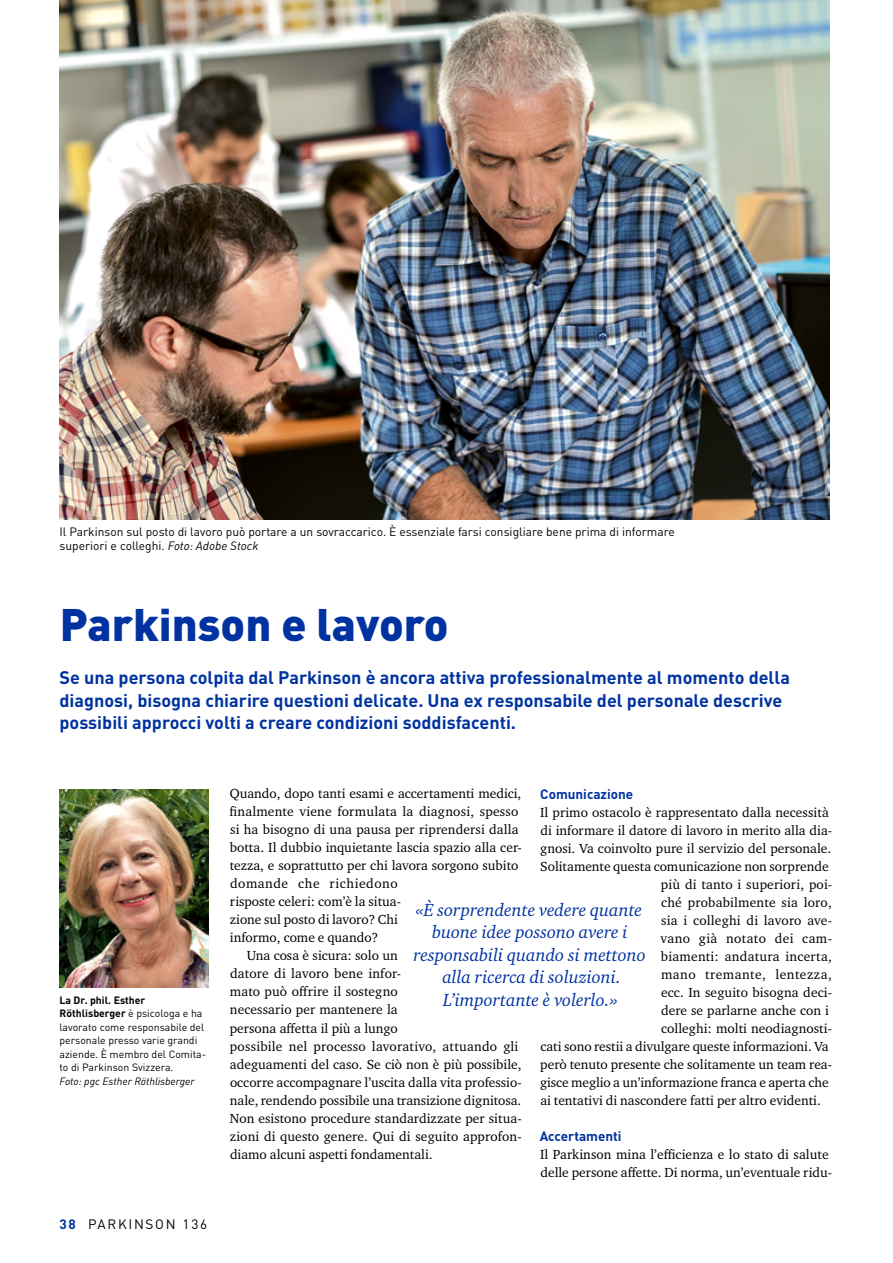
<style>
.page{position:relative;width:893px;height:1263px;background:#fff}
.page>*{position:absolute;margin:0;border:0;box-sizing:border-box;transform-origin:0 0}
.t1{font:900 45px "DIN Pro";color:#0033a1}
.t2{font:700 18px/22.5px "DIN Pro";color:#0033a1}
.t3{font:italic 18px/22.5px "Charter ITC Std";color:#0033a1;text-align:center}
.t4{font:13.5px/18px "Charter ITC Std";color:#000}
.t5{font:700 13.5px "DIN Pro";color:#0033a1}
.t6{font:13.5px "Charter ITC Std";letter-spacing:.035em;color:#000}
.t7{font:13.5px "Charter ITC Std";letter-spacing:.03em;color:#000}
.t8{font:13.5px "DIN Pro";letter-spacing:.125em;color:#000}
.t9{font:12px/13.5px "DIN Pro";color:#000}
.t10{font:10.5px/13.5px "DIN Pro";color:#000}
.t11{font:italic 10.5px "DIN Pro";color:#000}
.s1{font-style:italic}
.s2{font-weight:700}
.s3{font-weight:700;color:#0033a1}
</style>
<div class="page">
<img style="left:60px;top:789px;width:148px;height:198px">
<img style="left:60px;top:0;width:769px;height:519px">
<p class="t9" style="left:60px;top:525px;width:617px">Il Parkinson sul posto di lavoro può portare a un sovraccarico. È essenziale farsi consigliare bene prima di informare superiori e colleghi. <span class="s1">Foto: Adobe Stock</span></p>
<p class="t1" style="left:60px;top:595px;width:390px">Parkinson e lavoro</p>
<p class="t2" style="left:60px;top:665px;width:732px">Se una persona colpita dal Parkinson è ancora attiva professionalmente al momento della diagnosi, bisogna chiarire questioni delicate. Una ex responsabile del personale descrive possibili approcci volti a creare condizioni soddisfacenti.</p>
<p class="t10" style="left:60px;top:992px;width:148px"><span class="s2">La Dr. phil. Esther<br>Röthlisberger</span> è psicologa e ha lavorato come responsabile del personale presso varie grandi aziende. È membro del Comita&shy;to di Parkinson Svizzera.</p>
<p class="t11" style="left:60px;top:1074px;width:137px">Foto: pgc Esther Röthlisberger</p>
<p class="t8" style="left:60px;top:1215px;width:149px"><span class="s3">38</span> PARKINSON 136</p>
<p class="t4" style="left:230px;top:785px;width:294px">Quando, dopo tanti esami e accertamenti medici, finalmente viene formulata la diagnosi, spesso si ha bisogno di una pausa per riprendersi dalla botta. Il dubbio inquietante lascia spazio alla cer&shy;tezza, e soprattutto per chi lavora sorgono subito domande che richiedono<br>risposte celeri: com’è la situa-<br>zione sul posto di lavoro? Chi<br>informo, come e quando?</p>
<p class="t4" style="left:230px;top:947px;width:293px;text-indent:17px">Una cosa è sicura: solo un<br>datore di lavoro bene infor-<br>mato può offrire il sostegno<br>necessario per mantenere la<br>persona affetta il più a lungo<br>possibile nel processo lavorativo, attuando gli adeguamenti del caso. Se ciò non è più possibile, occorre accompagnare l’uscita dalla vita professio&shy;nale, rendendo possibile una transizione dignitosa.<br>Non esistono procedure standardizzate per situa&shy;zioni di questo genere. Qui di seguito approfon&shy;diamo alcuni aspetti fondamentali.</p>
<p class="t5" style="left:540px;top:785px;width:94px">Comunicazione</p>
<p class="t4" style="left:540px;top:803px;width:290px">Il primo ostacolo è rappresentato dalla necessità</p>
<p class="t4" style="left:540px;top:821px;width:293px">di informare il datore di lavoro in merito alla dia-</p>
<p class="t4" style="left:540px;top:839px;width:293px">gnosi. Va coinvolto pure il servizio del personale.</p>
<p class="t4" style="left:540px;top:857px;width:290px">Solitamente questa comunicazione non sorprende</p>
<p class="t4" style="left:661px;top:875px;width:173px">più di tanto i superiori, poi-</p>
<p class="t4" style="left:661px;top:893px;width:172px">ché probabilmente sia loro,</p>
<p class="t4" style="left:661px;top:911px;width:172px">sia i colleghi di lavoro ave-</p>
<p class="t7" style="left:660px;top:930px;width:173px">vano già notato dei cam-</p>
<p class="t4" style="left:661px;top:947px;width:172px">biamenti: andatura incerta,</p>
<p class="t6" style="left:661px;top:966px;width:172px">mano tremante, lentezza,</p>
<p class="t4" style="left:661px;top:983px;width:173px">ecc. In seguito bisogna deci-</p>
<p class="t4" style="left:661px;top:1001px;width:169px">dere se parlarne anche con i</p>
<p class="t4" style="left:661px;top:1019px;width:173px">colleghi: molti neodiagnosti-</p>
<p class="t4" style="left:540px;top:1037px;width:290px">cati sono restii a divulgare queste informazioni. Va</p>
<p class="t4" style="left:540px;top:1055px;width:293px">però tenuto presente che solitamente un team rea-</p>
<p class="t4" style="left:540px;top:1073px;width:290px">gisce meglio a un’informazione franca e aperta che</p>
<p class="t4" style="left:540px;top:1091px;width:282px">ai tentativi di nascondere fatti per altro evidenti.</p>
<p class="t5" style="left:540px;top:1127px;width:83px">Accertamenti</p>
<p class="t4" style="left:540px;top:1145px;width:293px">Il Parkinson mina l’efficienza e lo stato di salute delle persone affette. Di norma, un’eventuale ridu-</p>
<p class="t3" style="left:413px;top:898px;width:234px">«È sorprendente vedere quante buone idee possono avere i responsabili quando si mettono alla ricerca di soluzioni.<br>L’importante è volerlo.»</p>
</div>
